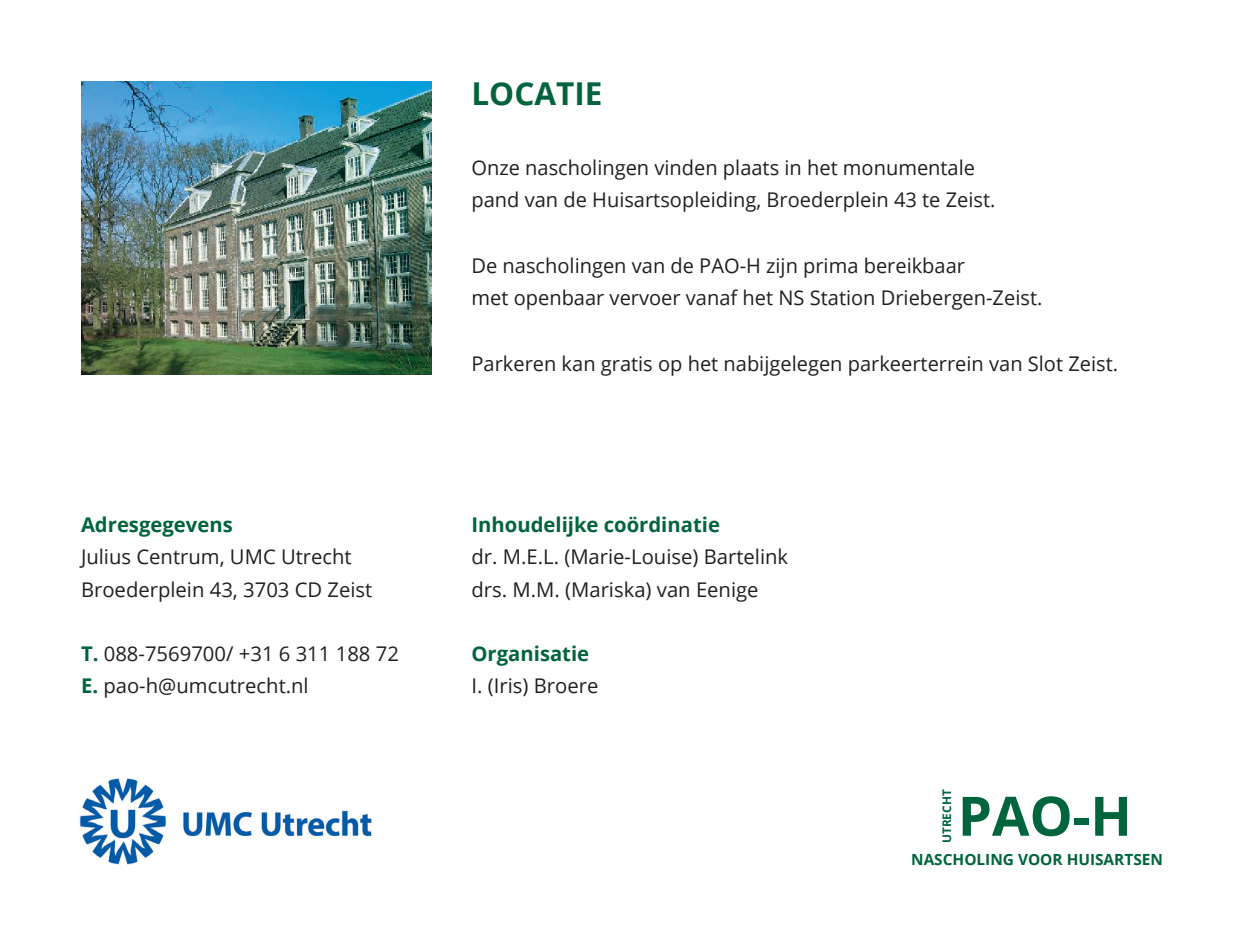
<style>
.page{position:relative;width:1244px;height:944px;background:#fff}
.page>*{position:absolute;margin:0;border:0;box-sizing:border-box;transform-origin:0 0}
.t1{font:700 54.45px "Open Sans";color:#00643d}
.t2{font:700 31.5px "Open Sans";color:#00643d}
.t3{font:20.25px/32.2px "Open Sans";color:#231f20}
.t4{font:700 20.25px "Open Sans";color:#00643d}
.t5{font:700 15.3px "Open Sans";color:#00643d}
.t6{font:700 11.92px "Open Sans";color:#00643d}
.s1{font-weight:700;color:#00643d}
</style>
<div class="page">
<img style="left:79px;top:778px;width:293px;height:87px">
<img style="left:81px;top:81px;width:351px;height:293px">
<p class="t4" style="left:81px;top:510px;width:153px">Adresgegevens</p>
<p class="t3" style="left:81px;top:540px;width:293px">Julius Centrum, UMC Utrecht<br>Broederplein 43, 3703 CD Zeist</p>
<p class="t3" style="left:81px;top:637px;width:319px"><span class="s1">T.</span> 088-7569700/ +31 6 311 188 72<br><span class="s1">E.</span> pao-h@umcutrecht.nl</p>
<h2 class="t2" style="left:471px;top:71px;width:132px">LOCATIE</h2>
<p class="t3" style="left:471px;top:151px;width:525px">Onze nascholingen vinden plaats in het monumentale pand van de Huisartsopleiding, Broederplein 43 te Zeist.</p>
<p class="t3" style="left:471px;top:249px;width:572px">De nascholingen van de PAO-H zijn prima bereikbaar<br>met openbaar vervoer vanaf het NS Station Driebergen-Zeist.</p>
<p class="t3" style="left:471px;top:347px;width:648px">Parkeren kan gratis op het nabijgelegen parkeerterrein van Slot Zeist.</p>
<p class="t4" style="left:471px;top:510px;width:250px">Inhoudelijke coördinatie</p>
<p class="t3" style="left:471px;top:540px;width:318px">dr. M.E.L. (Marie-Louise) Bartelink drs. M.M. (Mariska) van Eenige</p>
<p class="t4" style="left:471px;top:639px;width:119px">Organisatie</p>
<p class="t3" style="left:471px;top:669px;width:128px">I. (Iris) Broere</p>
<p class="t6" style="left:938px;top:843px;width:55px;rotate:-90deg">UTRECHT</p>
<h1 class="t1" style="left:958px;top:777px;width:176px">PAO-H</h1>
<p class="t5" style="left:911px;top:849px;width:253px">NASCHOLING VOOR HUISARTSEN</p>
</div>
